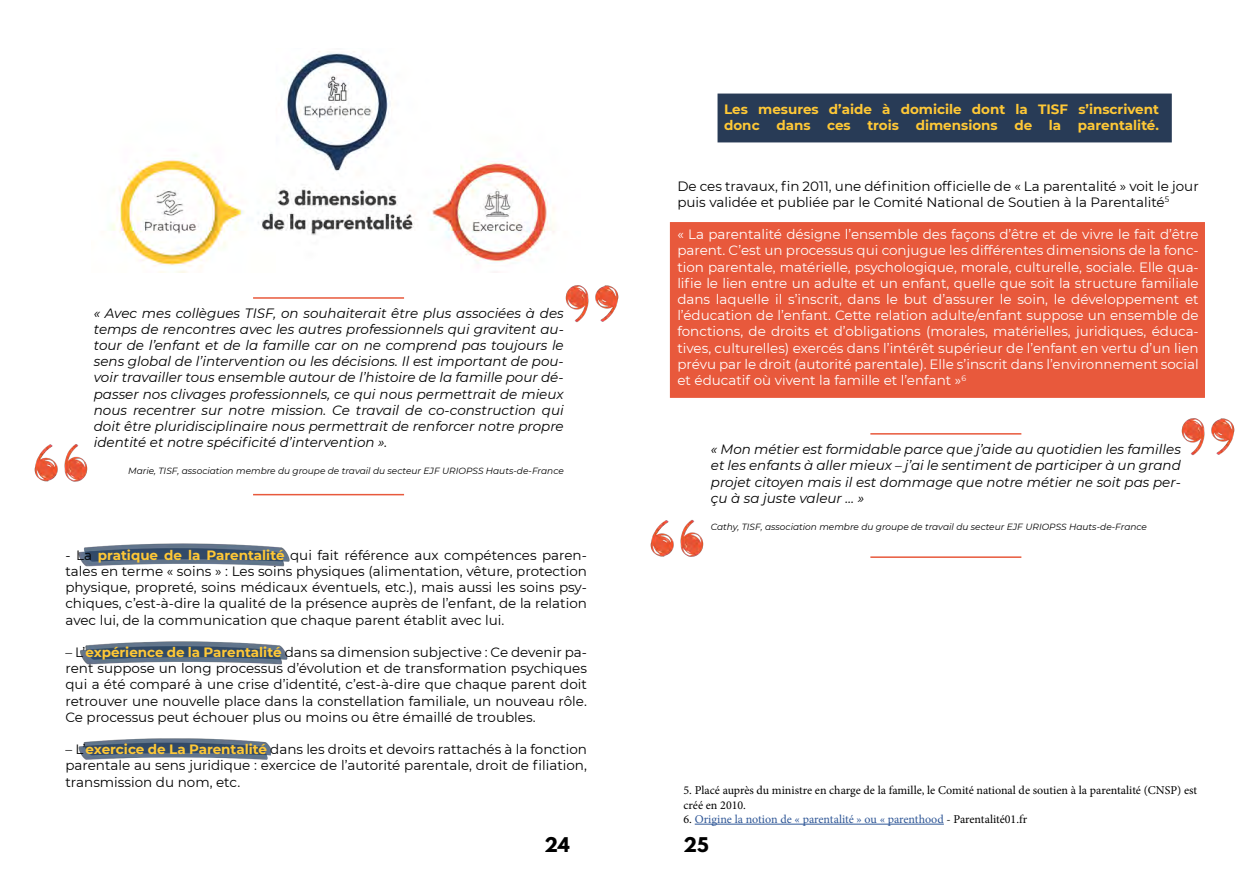
<style>
.page{position:relative;width:1259px;height:893px;background:#fff}
.page>*{position:absolute;margin:0;border:0;box-sizing:border-box;transform-origin:0 0}
.t1{font:700 18px "League Spartan";color:#000}
.t2{font:13.5px/16.2px "Montserrat";color:#000;text-align:justify}
.t3{font:italic 13.5px/16.2px "Montserrat";color:#000;text-align:justify}
.t4{font:13.5px/16.2px "Montserrat";color:#fff;text-align:justify}
.t5{font:700 13.5px/16.2px "Montserrat";color:#ffc836}
.t6{font:12px/14.4px "Minion Pro";color:#000}
.t7{font:12px "Minion Pro";color:#2e5696}
.t8{font:italic 9px "Montserrat";color:#000}
.s1{font-weight:700;color:#ffc836}
.s2{color:#000}
</style>
<div class="page">
<img style="left:78px;top:738px;width:192px;height:22px">
<img style="left:80px;top:641px;width:208px;height:24px">
<img style="left:78px;top:543px;width:212px;height:24px">
<img style="left:110px;top:51px;width:444px;height:221px">
<hr style="left:253px;top:297px;width:151px;height:2px;background:#e8593c">
<img style="left:34px;top:444px;width:54px;height:38px">
<img style="left:565px;top:285px;width:54px;height:38px">
<hr style="left:253px;top:494px;width:151px;height:1px;background:#e8593c">
<div style="left:717px;top:94px;width:454px;height:48px;background:#283b56"></div>
<hr style="left:870px;top:433px;width:151px;height:2px;background:#e8593c">
<hr style="left:870px;top:556px;width:151px;height:2px;background:#e8593c">
<img style="left:650px;top:519px;width:54px;height:38px">
<img style="left:1181px;top:418px;width:54px;height:38px">
<div style="left:670px;top:222px;width:535px;height:176px;background:#e8593c;border:2px solid #e8593c"></div>
<hr style="left:695px;top:824px;width:249px;height:1px;background:#2e5696">
<p class="t3" style="left:94px;top:304px;width:471px">« Avec mes collègues TISF, on souhaiterait être plus associées à des temps de rencontres avec les autres professionnels qui gravitent au&shy;tour de l’enfant et de la famille car on ne comprend pas toujours le sens global de l’intervention ou les décisions. Il est important de pou&shy;voir travailler tous ensemble autour de l’histoire de la famille pour dé&shy;passer nos clivages professionnels, ce qui nous permettrait de mieux nous recentrer sur notre mission. Ce travail de co-construction qui doit être pluridisciplinaire nous permettrait de renforcer notre propre identité et notre spécificité d’intervention ».</p>
<p class="t8" style="left:128px;top:465px;width:437px">Marie, TISF, association membre du groupe de travail du secteur EJF URIOPSS Hauts-de-France</p>
<p class="t2" style="left:65px;top:546px;width:523px">- La <span class="s1">pratique de la Parentalité</span> qui fait référence aux compétences paren&shy;tales en terme « soins » : Les soins physiques (alimentation, vêture, protection physique, propreté, soins médicaux éventuels, etc.), mais aussi les soins psy&shy;chiques, c’est-à-dire la qualité de la présence auprès de l’enfant, de la relation avec lui, de la communication que chaque parent établit avec lui.</p>
<p class="t2" style="left:65px;top:644px;width:523px">– L’<span class="s1">expérience de la Parentalité</span> dans sa dimension subjective : Ce devenir pa&shy;rent suppose un long processus d’évolution et de transformation psychiques qui a été comparé à une crise d’identité, c’est-à-dire que chaque parent doit retrouver une nouvelle place dans la constellation familiale, un nouveau rôle.<br>Ce processus peut échouer plus ou moins ou être émaillé de troubles.</p>
<p class="t2" style="left:65px;top:741px;width:523px">– L’<span class="s1">exercice de La Parentalité</span> dans les droits et devoirs rattachés à la fonction parentale au sens juridique : exercice de l’autorité parentale, droit de filiation, transmission du nom, etc.</p>
<h1 class="t1" style="left:544px;top:831px;width:27px">24</h1>
<p class="t5" style="left:724px;top:100px;width:436px">Les mesures d’aide à domicile dont la TISF s’inscrivent donc dans ces trois dimensions de la parentalité.</p>
<p class="t2" style="left:677px;top:177px;width:523px">De ces travaux, fin 2011, une définition officielle de « La parentalité » voit le jour puis validée et publiée par le Comité National de Soutien à la Parentalité<sup>5</sup></p>
<p class="t4" style="left:677px;top:226px;width:523px">« La parentalité désigne l’ensemble des façons d’être et de vivre le fait d’être parent. C’est un processus qui conjugue les différentes dimensions de la fonc&shy;tion parentale, matérielle, psychologique, morale, culturelle, sociale. Elle qua&shy;lifie le lien entre un adulte et un enfant, quelle que soit la structure familiale dans laquelle il s’inscrit, dans le but d’assurer le soin, le développement et l’éducation de l’enfant. Cette relation adulte/enfant suppose un ensemble de fonctions, de droits et d’obligations (morales, matérielles, juridiques, éduca&shy;tives, culturelles) exercés dans l’intérêt supérieur de l’enfant en vertu d’un lien prévu par le droit (autorité parentale). Elle s’inscrit dans l’environnement social et éducatif où vivent la famille et l’enfant »<sup>6</sup></p>
<p class="t3" style="left:711px;top:441px;width:471px">« Mon métier est formidable parce que j’aide au quotidien les familles et les enfants à aller mieux – j’ai le sentiment de participer à un grand projet citoyen mais il est dommage que notre métier ne soit pas per&shy;çu à sa juste valeur … »</p>
<p class="t8" style="left:711px;top:520px;width:438px">Cathy, TISF, association membre du groupe de travail du secteur EJF URIOPSS Hauts-de-France</p>
<p class="t6" style="left:683px;top:783px;width:515px">5. Placé auprès du ministre en charge de la famille, le Comité national de soutien à la parentalité (CNSP) est créé en 2010.</p>
<p class="t7" style="left:683px;top:811px;width:345px"><span class="s2">6.</span> Origine la notion de « parentalité » ou « parenthood <span class="s2">- Parentalité01.fr</span></p>
<h1 class="t1" style="left:683px;top:831px;width:27px">25</h1>
</div>
